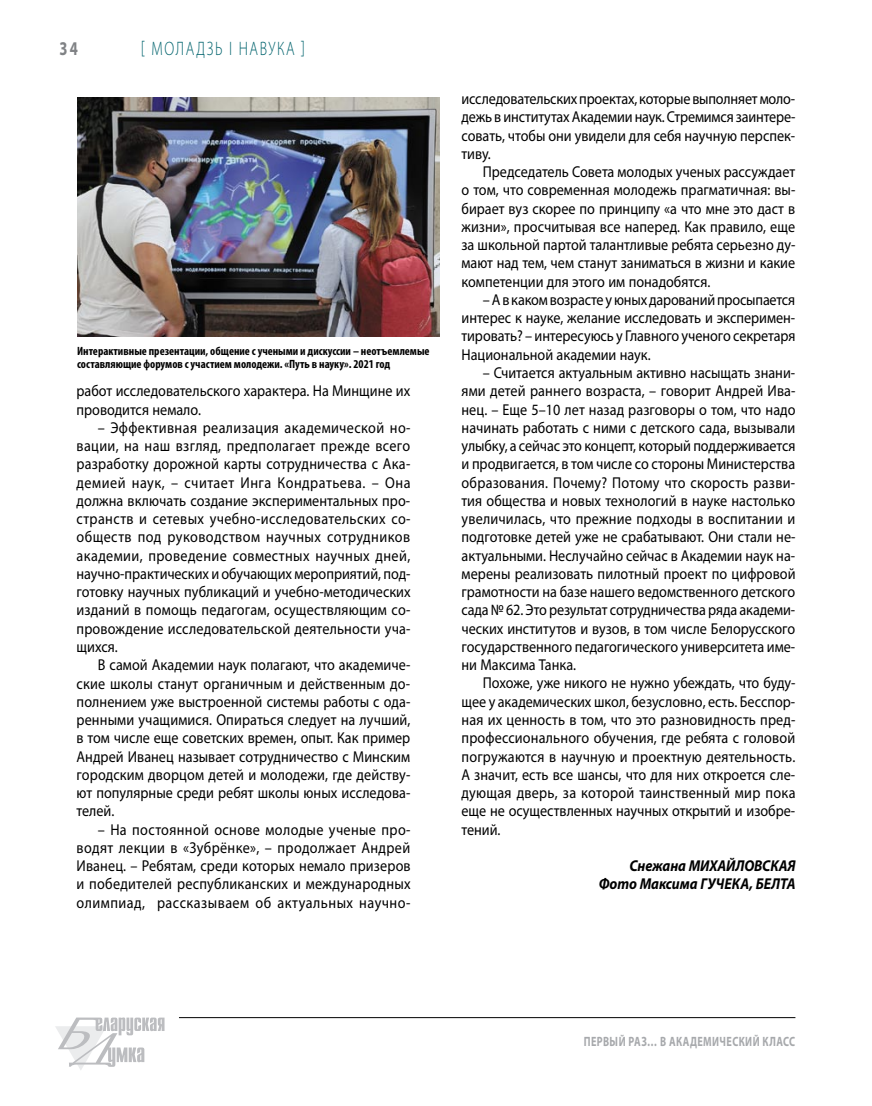
<style>
.page{position:relative;width:872px;height:1106px;background:#fff}
.page>*{position:absolute;margin:0;border:0;box-sizing:border-box;transform-origin:0 0}
.t1{font:300 19.5px "Myriad Pro";letter-spacing:.11em;color:#00636d;scale:.75 1}
.t2{font:700 19.5px "Myriad Pro";color:#808285;scale:.75 1}
.t3{font:15.75px/18.3px "Myriad Pro";color:#000;text-align:justify;scale:.9 1}
.t4{font:italic 700 15.75px/18.3px "Myriad Pro";letter-spacing:-.01em;color:#000;text-align:right;scale:.9 1}
.t5{font:700 13.5px "Myriad Pro";letter-spacing:.04em;color:#a7a9ac;scale:.75 1}
.t6{font:700 condensed 12px/13.5px "Myriad Pro";color:#000}
</style>
<div class="page">
<hr style="left:179px;top:1017px;width:616px;height:1px;background:#000">
<svg style="left:55px;top:1017px;width:109px;height:53px"></svg>
<img style="left:77px;top:97px;width:362px;height:240px">
<p class="t2" style="left:60px;top:36px;width:26px">34</p>
<p class="t1" style="left:141px;top:38px;width:220px">[ Моладзь і навука ]</p>
<p class="t6" style="left:77px;top:343px;width:354px">Интерактивные презентации, общение с учеными и дискуссии – неотъемлемые составляющие форумов с участием молодежи. «Путь в науку». 2021 год</p>
<p class="t3" style="left:77px;top:381px;width:372px">работ исследовательского характера. На Минщине их проводится немало.</p>
<p class="t3" style="left:77px;top:418px;width:373px;text-indent:21px">– Эффективная реализация академической но&shy;вации, на наш взгляд, предполагает прежде всего разработку дорожной карты сотрудничества с Ака&shy;демией наук, – считает Инга Кондратьева. – Она должна включать создание экспериментальных про&shy;странств и сетевых учебно-исследовательских со&shy;обществ под руководством научных сотрудников академии, проведение совместных научных дней, научно-практических и обучающих мероприятий, под&shy;готовку научных публикаций и учебно-методических изданий в помощь педагогам, осуществляющим со&shy;провождение исследовательской деятельности уча&shy;щихся.</p>
<p class="t3" style="left:77px;top:655px;width:372px;text-indent:21px">В самой Академии наук полагают, что академиче&shy;ские школы станут органичным и действенным до&shy;полнением уже выстроенной системы работы с ода&shy;ренными учащимися. Опираться следует на лучший, в том числе еще советских времен, опыт. Как пример Андрей Иванец называет сотрудничество с Минским городским дворцом детей и молодежи, где действу&shy;ют популярные среди ребят школы юных исследова&shy;телей.</p>
<p class="t3" style="left:77px;top:820px;width:373px;text-indent:21px">– На постоянной основе молодые ученые про&shy;водят лекции в «Зубрёнке», – продолжает Андрей Иванец. – Ребятам, среди которых немало призеров и победителей республиканских и международных олимпиад, рассказываем об актуальных научно-</p>
<p class="t3" style="left:461px;top:89px;width:372px">исследовательских проектах, которые выполняет моло&shy;дежь в институтах Академии наук. Стремимся заинтере&shy;совать, чтобы они увидели для себя научную перспек&shy;тиву.</p>
<p class="t3" style="left:461px;top:162px;width:372px;text-indent:21px">Председатель Совета молодых ученых рассуждает о том, что современная молодежь прагматичная: вы&shy;бирает вуз скорее по принципу «а что мне это даст в жизни», просчитывая все наперед. Как правило, еще за школьной партой талантливые ребята серьезно ду&shy;мают над тем, чем станут заниматься в жизни и какие компетенции для этого им понадобятся.</p>
<p class="t3" style="left:461px;top:290px;width:372px;text-indent:21px">– А в каком возрасте у юных дарований просыпается интерес к науке, желание исследовать и эксперимен&shy;тировать? – интересуюсь у Главного ученого секретаря Национальной академии наук.</p>
<p class="t3" style="left:461px;top:363px;width:373px;text-indent:21px">– Считается актуальным активно насыщать знани&shy;ями детей раннего возраста, – говорит Андрей Ива&shy;нец. – Еще 5–10 лет назад разговоры о том, что надо начинать работать с ними с детского сада, вызывали улыбку, а сейчас это концепт, который поддерживается и продвигается, в том числе со стороны Министерства образования. Почему? Потому что скорость разви&shy;тия общества и новых технологий в науке настолько увеличилась, что прежние подходы в воспитании и подготовке детей уже не срабатывают. Они стали не&shy;актуальными. Неслучайно сейчас в Академии наук на&shy;мерены реализовать пилотный проект по цифровой грамотности на базе нашего ведомственного детского сада № 62. Это результат сотрудничества ряда академи&shy;ческих институтов и вузов, в том числе Белорусского государственного педагогического университета име&shy;ни Максима Танка.</p>
<p class="t3" style="left:461px;top:673px;width:373px;text-indent:21px">Похоже, уже никого не нужно убеждать, что буду&shy;щее у академических школ, безусловно, есть. Бесспор&shy;ная их ценность в том, что это разновидность пред&shy;профессионального обучения, где ребята с головой погружаются в научную и проектную деятельность.<br>А значит, есть все шансы, что для них откроется сле&shy;дующая дверь, за которой таинственный мир пока еще не осуществленных научных открытий и изобре&shy;тений.</p>
<p class="t4" style="left:598px;top:856px;width:220px">Снежана МИХАЙЛОВСКАЯ<br>Фото Максима Гучека, БЕЛТА</p>
<p class="t5" style="left:584px;top:1032px;width:284px">Первый раз… в академический класс</p>
</div>
